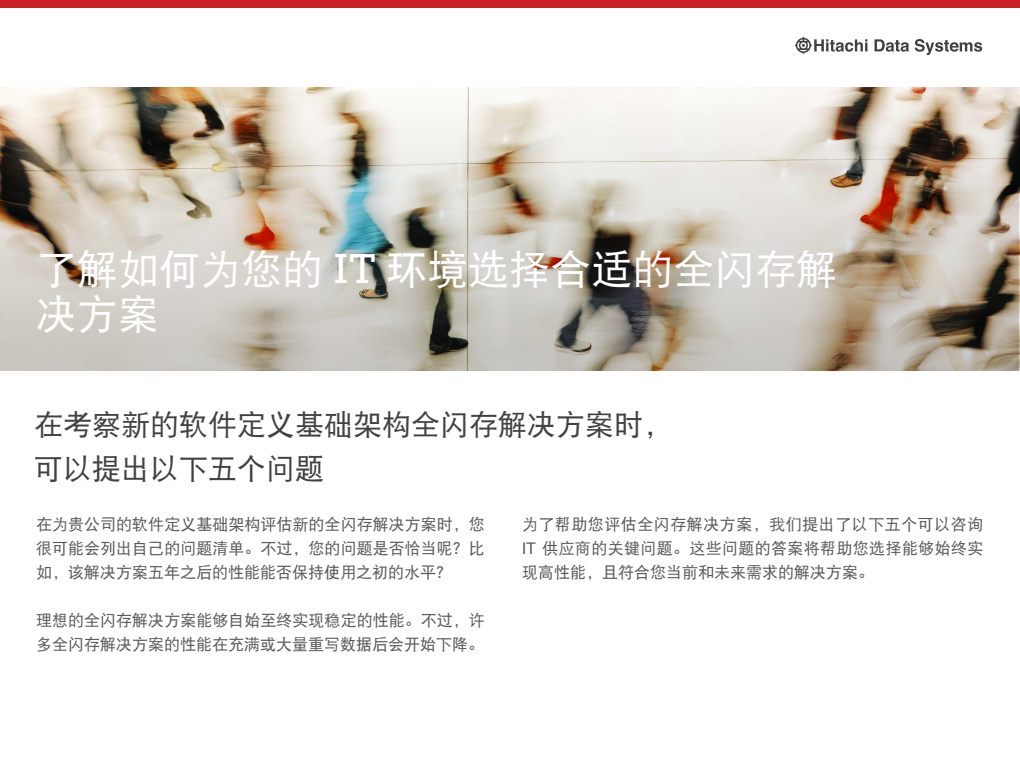
<style>
.page{position:relative;width:1020px;height:770px;background:#fff}
.page>*{position:absolute;margin:0;border:0;box-sizing:border-box;transform-origin:0 0}
.t1{font:41px/45px "DFP Hei W5";color:#fff}
.t2{font:29px/44px "DFP Hei W5";color:#414141}
.t3{font:16px/24px "DFP Hei W5";color:#58585b;text-align:justify}
.s1{font-family:"Museo Slab 500"}
.s2{font-family:"Helvetica Neue"}
</style>
<div class="page">
<img style="left:0;top:87px;width:1019px;height:284px">
<div style="left:0;top:0;width:1020px;height:7px;background:#cb1f26"></div>
<svg style="left:875px;top:39px;width:34px;height:13px"></svg>
<svg style="left:915px;top:39px;width:67px;height:16px"></svg>
<svg style="left:794px;top:36px;width:73px;height:19px"></svg>
<h1 class="t1" style="left:36px;top:246px;width:803px">了解如何为您的 <span class="s1">IT</span> 环境选择合适的全闪存解决方案</h1>
<h2 class="t2" style="left:34px;top:403px;width:639px">在考察新的软件定义基础架构全闪存解决方案时，可以提出以下五个问题</h2>
<p class="t3" style="left:36px;top:512px;width:450px">在为贵公司的软件定义基础架构评估新的全闪存解决方案时，您很可能会列出自己的问题清单。不过，您的问题是否恰当呢？比如，该解决方案五年之后的性能能否保持使用之初的水平？</p>
<p class="t3" style="left:36px;top:608px;width:450px">理想的全闪存解决方案能够自始至终实现稳定的性能。不过，许多全闪存解决方案的性能在充满或大量重写数据后会开始下降。</p>
<p class="t3" style="left:522px;top:512px;width:463px">为了帮助您评估全闪存解决方案，我们提出了以下五个可以咨询<span class="s2">IT</span> 供应商的关键问题。这些问题的答案将帮助您选择能够始终实现高性能，且符合您当前和未来需求的解决方案。</p>
</div>
